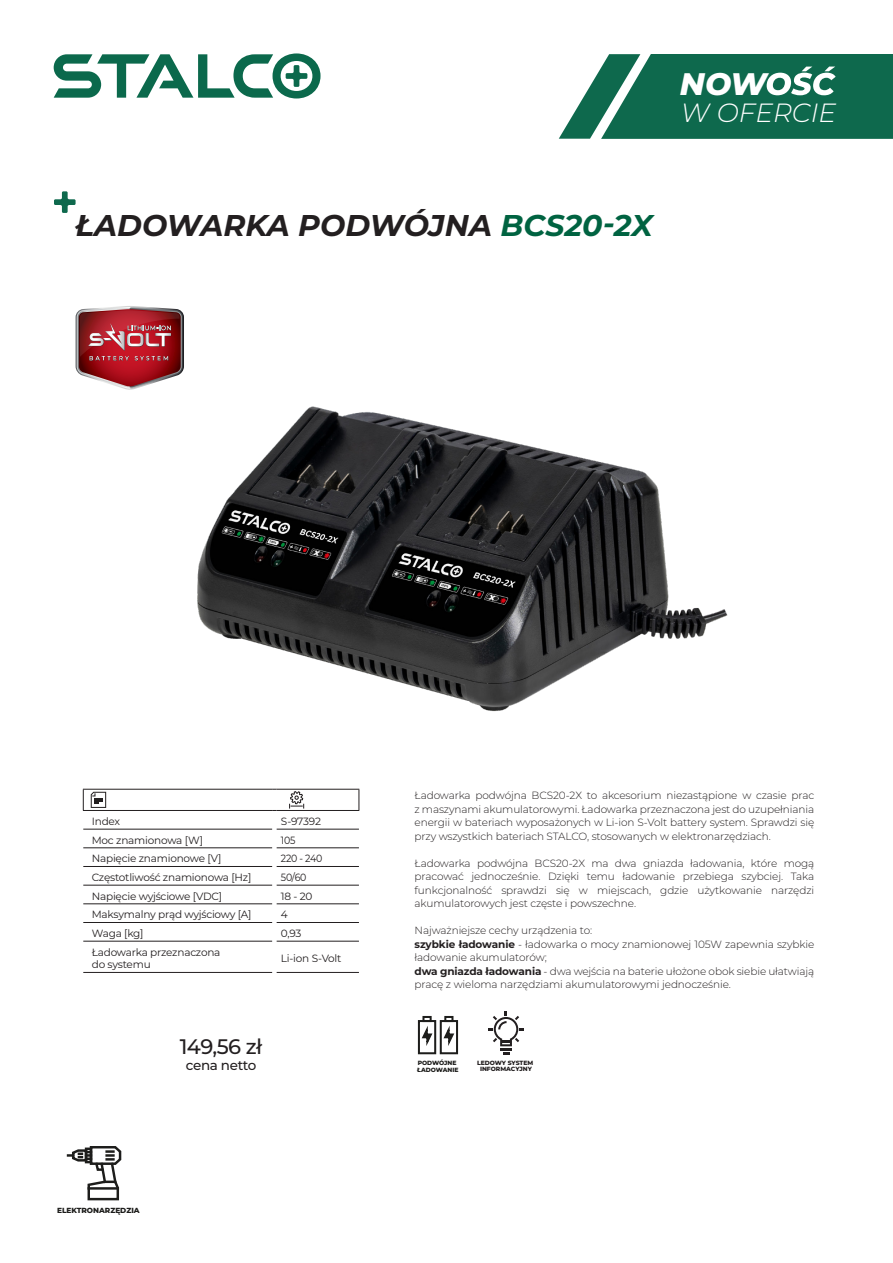
<style>
.page{position:relative;width:893px;height:1263px;background:#fff}
.page>*{position:absolute;margin:0;border:0;box-sizing:border-box;transform-origin:0 0}
.t1{font:italic 800 31.2px "Montserrat";color:#fff}
.nazwa_produktu{font:italic 700 30px "Montserrat";color:#231f20}
.t2{font:italic 300 26.4px "Montserrat";color:#fff}
.do_lewej_tabelka{font:500 21px "Montserrat";letter-spacing:-.025em;color:#231f20}
.do_lewej_tabelka-2{font:500 13.5px "Montserrat";letter-spacing:-.025em;color:#231f20}
.opisy{font:300 10.5px/13.5px "Montserrat";letter-spacing:-.01em;color:#231f20;text-align:justify}
.t3{font:10.5px/12.6px "Montserrat";letter-spacing:-.02em;color:#231f20}
.t4{font:10.5px "Montserrat";letter-spacing:-.02em;color:#231f20;scale:.9 1}
.t5{font:800 7.35px "Montserrat";color:#1d1d1b}
.t6{font:800 6px/6.6px "Montserrat";color:#231f20;text-align:center}
.t7{font:800 6px/6.8px "Montserrat";color:#1d1d1b}
.s1{color:#006341}
.s2{font-weight:700}
</style>
<div class="page">
<svg style="left:559px;top:54px;width:334px;height:85px;background:#2f7d65"></svg>
<svg style="left:54px;top:53px;width:267px;height:46px"></svg>
<svg style="left:76px;top:306px;width:108px;height:84px;background:#ac4e55"></svg>
<svg style="left:54px;top:191px;width:22px;height:22px"></svg>
<svg style="left:68px;top:1146px;width:54px;height:55px"></svg>
<img style="left:197px;top:406px;width:531px;height:306px">
<hr style="left:83px;top:885px;width:189px;height:1px;background:#231f20">
<hr style="left:277px;top:885px;width:82px;height:1px;background:#231f20">
<hr style="left:83px;top:903px;width:189px;height:1px;background:#231f20">
<hr style="left:277px;top:903px;width:82px;height:1px;background:#231f20">
<hr style="left:83px;top:922px;width:189px;height:1px;background:#231f20">
<hr style="left:277px;top:922px;width:82px;height:1px;background:#231f20">
<hr style="left:83px;top:941px;width:189px;height:1px;background:#231f20">
<hr style="left:277px;top:941px;width:82px;height:1px;background:#231f20">
<hr style="left:83px;top:972px;width:189px;height:1px;background:#231f20">
<hr style="left:277px;top:972px;width:82px;height:1px;background:#231f20">
<hr style="left:83px;top:829px;width:189px;height:1px;background:#231f20">
<hr style="left:277px;top:829px;width:82px;height:1px;background:#231f20">
<hr style="left:83px;top:847px;width:189px;height:1px;background:#231f20">
<hr style="left:277px;top:847px;width:82px;height:1px;background:#231f20">
<hr style="left:83px;top:866px;width:189px;height:1px;background:#231f20">
<hr style="left:277px;top:866px;width:82px;height:1px;background:#231f20">
<hr style="left:83px;top:789px;width:189px;height:1px;background:#231f20">
<svg style="left:83px;top:789px;width:1px;height:21px"></svg>
<hr style="left:277px;top:789px;width:82px;height:1px;background:#231f20">
<svg style="left:359px;top:789px;width:1px;height:21px"></svg>
<hr style="left:83px;top:810px;width:189px;height:1px;background:#231f20">
<hr style="left:277px;top:810px;width:82px;height:1px;background:#231f20">
<svg style="left:91px;top:792px;width:15px;height:16px"></svg>
<svg style="left:289px;top:791px;width:15px;height:17px"></svg>
<svg style="left:417px;top:1011px;width:107px;height:44px"></svg>
<h1 class="t1" style="left:680px;top:61px;width:88px">NOW</h1>
<h3 class="t2" style="left:681px;top:95px;width:157px">W OFERCIE</h3>
<p class="nazwa_produktu" style="left:76px;top:203px;width:579px">ŁADOWARKA PODWÓJNA <span class="s1">BCS20-2X</span></p>
<p class="t3" style="left:92px;top:814px;width:30px">Index</p>
<p class="t3" style="left:281px;top:814px;width:42px">S-97392</p>
<p class="t3" style="left:92px;top:833px;width:113px">Moc znamionowa [W]</p>
<p class="t4" style="left:281px;top:833px;width:18px">105</p>
<p class="t3" style="left:92px;top:852px;width:131px">Napięcie znamionowe [V]</p>
<p class="t4" style="left:281px;top:851px;width:48px">220 - 240</p>
<p class="t3" style="left:92px;top:870px;width:161px">Częstotliwość znamionowa [Hz]</p>
<p class="t4" style="left:281px;top:870px;width:30px">50/60</p>
<p class="t3" style="left:92px;top:889px;width:132px">Napięcie wyjściowe [VDC]</p>
<p class="t3" style="left:281px;top:889px;width:33px">18 - 20</p>
<p class="t3" style="left:92px;top:908px;width:161px">Maksymalny prąd wyjściowy [A]</p>
<p class="t3" style="left:281px;top:908px;width:8px">4</p>
<p class="t3" style="left:92px;top:926px;width:53px">Waga [kg]</p>
<p class="t3" style="left:281px;top:926px;width:22px">0,93</p>
<p class="t3" style="left:92px;top:945px;width:130px">Ładowarka przeznaczona do systemu</p>
<p class="t3" style="left:281px;top:951px;width:62px">Li-ion S-Volt</p>
<p class="do_lewej_tabelka" style="left:180px;top:1031px;width:84px">149,56 zł</p>
<p class="do_lewej_tabelka-2" style="left:186px;top:1056px;width:72px">cena netto</p>
<p class="t5" style="left:57px;top:1206px;width:84px">ELEKTRONARZĘDZIA</p>
<p class="opisy" style="left:415px;top:788px;width:401px">Ładowarka podwójna BCS20-2X to akcesorium niezastąpione w czasie prac z maszynami akumulatorowymi. Ładowarka przeznaczona jest do uzupełniania energii w bateriach wyposażonych w Li-ion S-Volt battery system. Sprawdzi się przy wszystkich bateriach STALCO, stosowanych w elektronarzędziach.</p>
<p class="opisy" style="left:415px;top:856px;width:401px">Ładowarka podwójna BCS20-2X ma dwa gniazda ładowania, które mogą pracować jednocześnie. Dzięki temu ładowanie przebiega szybciej. Taka funkcjonalność sprawdzi się w miejscach, gdzie użytkowanie narzędzi akumulatorowych jest częste i powszechne.</p>
<p class="opisy" style="left:415px;top:923px;width:179px">Najważniejsze cechy urządzenia to:</p>
<p class="opisy" style="left:415px;top:937px;width:401px"><span class="s2">szybkie ładowanie</span> - ładowarka o mocy znamionowej 105W zapewnia szybkie ładowanie akumulatorów;</p>
<p class="opisy" style="left:415px;top:964px;width:401px"><span class="s2">dwa gniazda ładowania</span> - dwa wejścia na baterie ułożone obok siebie ułatwiają pracę z wieloma narzędziami akumulatorowymi jednocześnie.</p>
<p class="t7" style="left:417px;top:1059px;width:43px">PODWÓJNE<br>ŁADOWANIE</p>
<p class="t6" style="left:477px;top:1059px;width:58px">LEDOWY SYSTEM<br>INFORMACYJNY</p>
</div>
